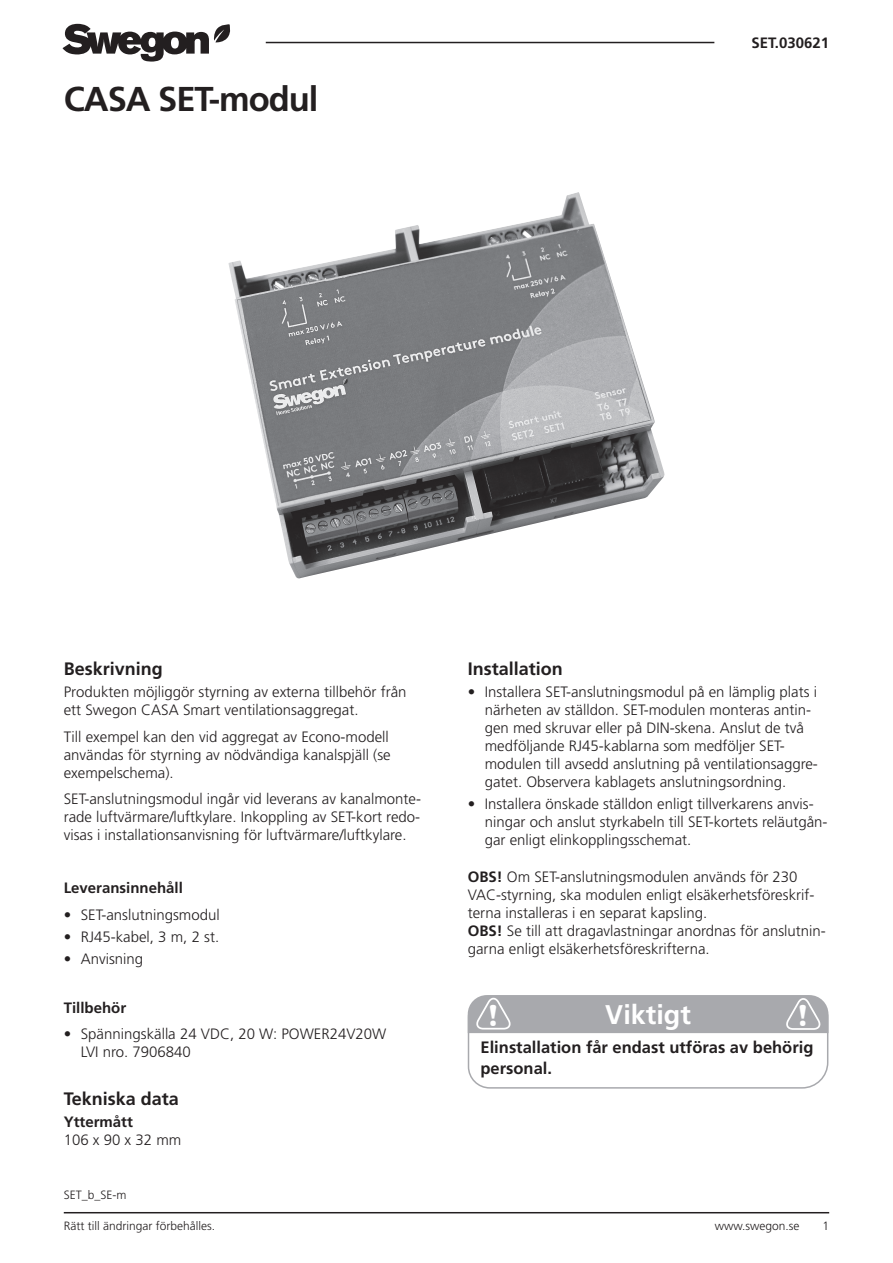
<style>
.page{position:relative;width:893px;height:1263px;background:#fff}
.page>*{position:absolute;margin:0;border:0;box-sizing:border-box;transform-origin:0 0}
.t1{font:700 34.5px "Frutiger";letter-spacing:-.03em;color:#231f20}
.t2{font:700 31.5px "Britannic";color:#fff}
.t3{font:700 27px "Frutiger";color:#fff}
.t4{font:700 18px "Frutiger";color:#231f20}
.t5{font:700 16.5px/21px "Frutiger";color:#231f20}
.t6{font:300 15px/18px "Frutiger";color:#231f20}
.t7{font:700 15px "Frutiger";color:#231f20}
.t8{font:300 12px "Frutiger";color:#231f20}
.s1{font-weight:700}
</style>
<div class="page">
<hr style="left:266px;top:42px;width:448px;height:1px;background:#231f20">
<hr style="left:64px;top:1212px;width:765px;height:1px;background:#231f20">
<svg style="left:63px;top:24px;width:168px;height:38px"></svg>
<img style="left:228px;top:192px;width:436px;height:386px">
<svg style="left:467px;top:995px;width:362px;height:94px"></svg>
<h1 class="t1" style="left:64px;top:79px;width:256px">CASA SET-modul</h1>
<p class="t7" style="left:752px;top:34px;width:79px">SET.030621</p>
<p class="t4" style="left:64px;top:658px;width:101px">Beskrivning</p>
<p class="t6" style="left:64px;top:683px;width:344px">Produkten möjliggör styrning av externa tillbehör från ett Swegon CASA Smart ventilationsaggregat.</p>
<p class="t6" style="left:64px;top:727px;width:328px">Till exempel kan den vid aggregat av Econo-modell användas för styrning av nödvändiga kanalspjäll (se exempelschema).</p>
<p class="t6" style="left:64px;top:790px;width:359px;text-align:justify">SET-anslutningsmodul ingår vid leverans av kanalmonte&shy;rade luftvärmare/luftkylare. Inkoppling av SET-kort redo&shy;visas i installationsanvisning för luftvärmare/luftkylare.</p>
<p class="t7" style="left:64px;top:879px;width:121px">Leveransinnehåll</p>
<p class="t6" style="left:64px;top:906px;width:157px">• SET-anslutningsmodul</p>
<p class="t6" style="left:64px;top:928px;width:157px">• RJ45-kabel, 3 m, 2 st.</p>
<p class="t6" style="left:64px;top:950px;width:81px">• Anvisning</p>
<p class="t7" style="left:64px;top:999px;width:64px">Tillbehör</p>
<p class="t6" style="left:81px;top:1025px;width:307px;text-indent:-17px">• Spänningskälla 24 VDC, 20 W: POWER24V20W<br>LVI nro. 7906840</p>
<p class="t4" style="left:64px;top:1088px;width:117px">Tekniska data</p>
<p class="t7" style="left:64px;top:1113px;width:71px">Yttermått</p>
<p class="t6" style="left:64px;top:1131px;width:119px">106 x 90 x 32 mm</p>
<p class="t8" style="left:64px;top:1188px;width:64px">SET_b_SE-m</p>
<p class="t4" style="left:468px;top:658px;width:97px">Installation</p>
<p class="t6" style="left:485px;top:683px;width:335px;text-indent:-17px">• Installera SET-anslutningsmodul på en lämplig plats i närheten av ställdon. SET-modulen monteras antin&shy;gen med skruvar eller på DIN-skena. Anslut de två medföljande RJ45-kablarna som medföljer SET&shy;modulen till avsedd anslutning på ventilationsaggre&shy;gatet. Observera kablagets anslutningsordning.</p>
<p class="t6" style="left:485px;top:795px;width:344px;text-indent:-17px">• Installera önskade ställdon enligt tillverkarens anvis&shy;ningar och anslut styrkabeln till SET-kortets reläutgån&shy;gar enligt elinkopplingsschemat.</p>
<p class="t6" style="left:468px;top:868px;width:360px"><span class="s1">OBS!</span> Om SET-anslutningsmodulen används för 230<br>VAC-styrning, ska modulen enligt elsäkerhetsföreskrif&shy;terna installeras i en separat kapsling.<br><span class="s1">OBS!</span> Se till att dragavlastningar anordnas för anslutnin&shy;garna enligt elsäkerhetsföreskrifterna.</p>
<h3 class="t3" style="left:605px;top:999px;width:87px">Viktigt</h3>
<p class="t5" style="left:481px;top:1037px;width:334px">Elinstallation får endast utföras av behörig personal.</p>
<h2 class="t2" style="left:487px;top:998px;width:13px">!</h2>
<h2 class="t2" style="left:797px;top:998px;width:13px">!</h2>
<p class="t8" style="left:64px;top:1219px;width:153px">Rätt till ändringar förbehålles.</p>
<p class="t8" style="left:715px;top:1219px;width:86px">www.swegon.se</p>
<p class="t8" style="left:822px;top:1219px;width:8px">1</p>
</div>
